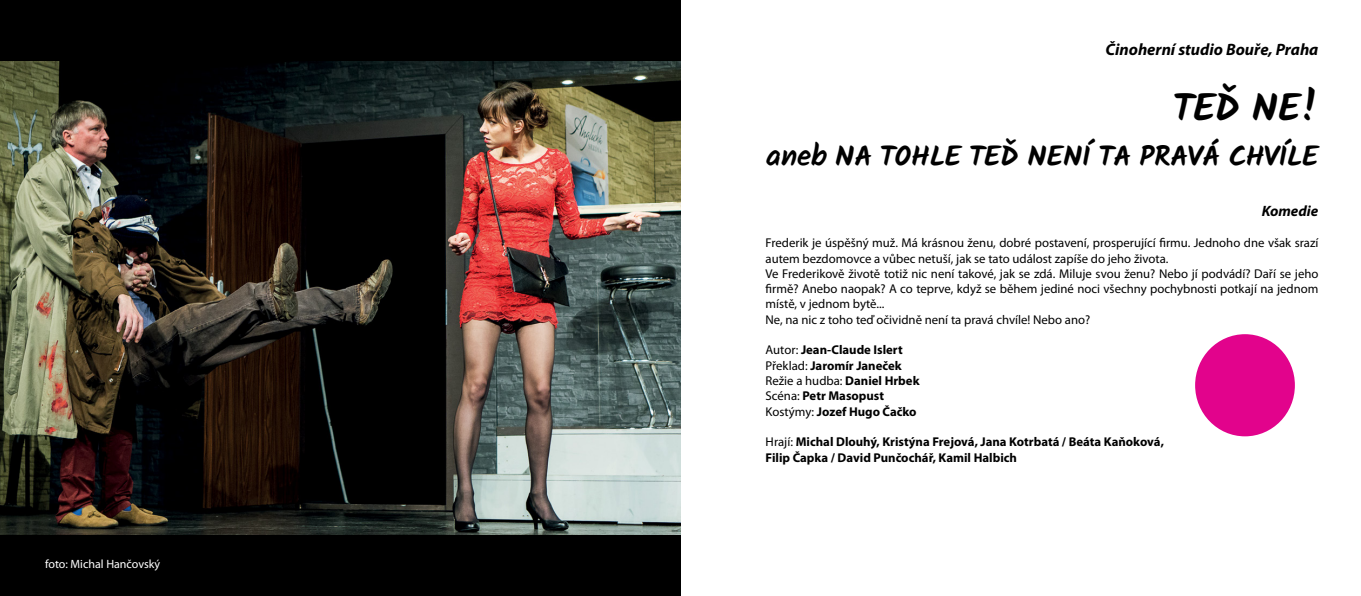
<style>
.page{position:relative;width:1361px;height:596px;background:#fff}
.page>*{position:absolute;margin:0;border:0;box-sizing:border-box;transform-origin:0 0}
.t1{font:700 40.5px "Kalam";color:#000}
.t2{font:700 29.85px "Kalam";color:#000}
.t3{font:italic 700 16.5px "Myriad Pro";color:#000}
.t4{font:italic 700 15px "Myriad Pro";color:#000}
.t5{font:12.75px/15.3px "Myriad Pro";color:#000}
.t6{font:700 12.75px/15.3px "Myriad Pro";color:#000}
.t7{font:12px "Myriad Pro";color:#fff}
.s1{font-weight:400}
</style>
<div class="page">
<div style="left:1195px;top:334px;width:100px;height:102px;background:#e2038c;border-radius:50%"></div>
<div style="left:0;top:0;width:680px;height:595px;background:#000"></div>
<img style="left:0;top:62px;width:680px;height:472px">
<p class="t7" style="left:45px;top:556px;width:117px">foto: Michal Hančovský</p>
<p class="t3" style="left:1105px;top:39px;width:214px">Činoherní studio Bouře, Praha</p>
<h1 class="t1" style="left:1174px;top:83px;width:146px">TEĎ NE!</h1>
<h2 class="t2" style="left:765px;top:138px;width:554px">aneb NA TOHLE TEĎ NENÍ TA PRAVÁ CHVÍLE</h2>
<p class="t4" style="left:1261px;top:201px;width:58px">Komedie</p>
<p class="t5" style="left:765px;top:235px;width:554px">Frederik je úspěšný muž. Má krásnou ženu, dobré postavení, prosperující firmu. Jednoho dne však srazí autem bezdomovce a vůbec netuší, jak se tato událost zapíše do jeho života.<br>Ve Frederikově životě totiž nic není takové, jak se zdá. Miluje svou ženu? Nebo jí podvádí? Daří se jeho firmě? Anebo naopak? A co teprve, když se během jediné noci všechny pochybnosti potkají na jednom místě, v jednom bytě...<br>Ne, na nic z toho teď očividně není ta pravá chvíle! Nebo ano?</p>
<p class="t6" style="left:765px;top:342px;width:156px"><span class="s1">Autor:</span> Jean-Claude Islert<br><span class="s1">Překlad:</span> Jaromír Janeček<br><span class="s1">Režie a hudba:</span> Daniel Hrbek<br><span class="s1">Scéna:</span> Petr Masopust<br><span class="s1">Kostýmy:</span> Jozef Hugo Čačko</p>
<p class="t6" style="left:765px;top:433px;width:400px"><span class="s1">Hrají:</span> Michal Dlouhý, Kristýna Frejová, Jana Kotrbatá / Beáta Kaňoková,<br>Filip Čapka / David Punčochář, Kamil Halbich</p>
</div>
